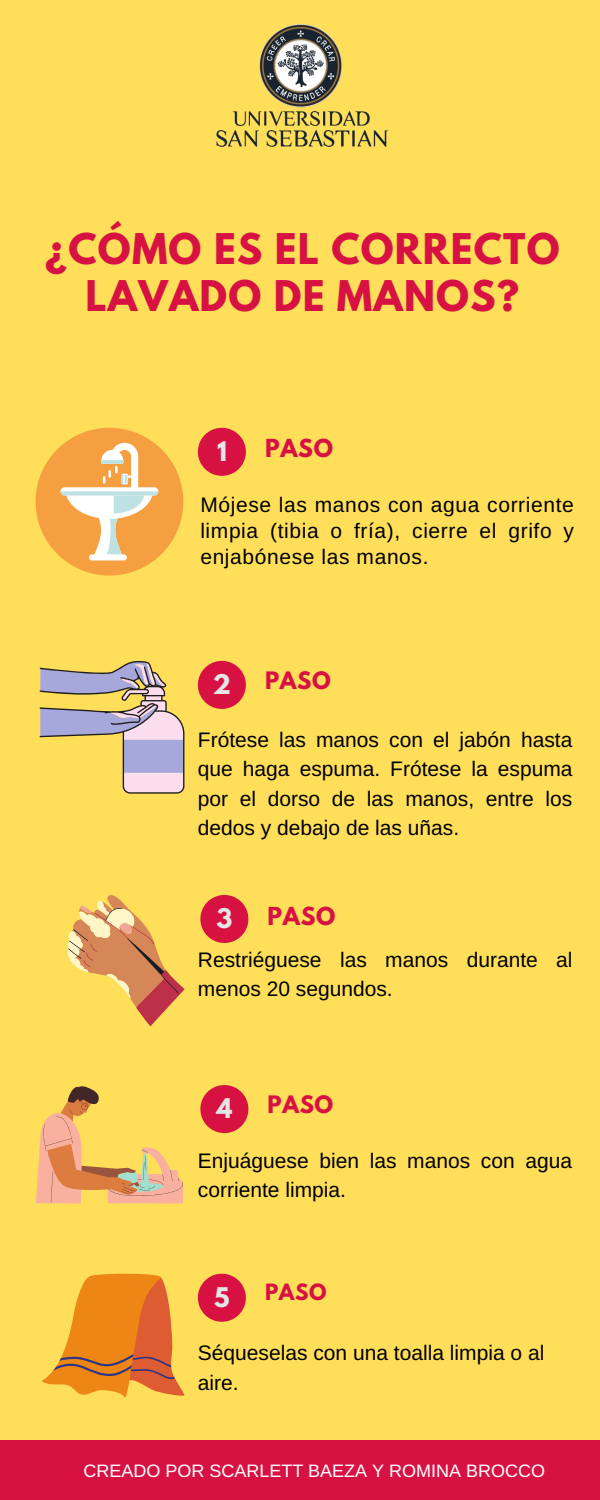
<style>
.page{position:relative;width:600px;height:1500px;background:#ffde59}
.page>*{position:absolute;margin:0;border:0;box-sizing:border-box;transform-origin:0 0}
.t1{font:700 37.5px/46.9px "League Spartan";letter-spacing:.03em;color:#d81143;text-align:center}
.t2{font:700 24px "League Spartan";color:#e5e5e6}
.t3{font:700 22px "League Spartan";letter-spacing:.03em;color:#d81143}
.t4{font:700 21.3px "League Spartan";letter-spacing:.03em;color:#d81143}
.t5{font:21px/29.2px "Arimo";color:#000}
.t6{font:700 19.9px "League Spartan";color:#d81143}
.t7{font:18px "Arimo";color:#fff}
</style>
<div class="page">
<svg style="left:198px;top:428px;width:48px;height:48px"></svg>
<svg style="left:198px;top:661px;width:48px;height:48px"></svg>
<svg style="left:200px;top:895px;width:48px;height:48px"></svg>
<svg style="left:200px;top:1085px;width:48px;height:48px"></svg>
<svg style="left:198px;top:1274px;width:48px;height:48px"></svg>
<div style="left:0;top:1440px;width:600px;height:60px;background:#d81143"></div>
<svg style="left:36px;top:428px;width:147px;height:148px"></svg>
<svg style="left:40px;top:661px;width:144px;height:133px"></svg>
<svg style="left:67px;top:895px;width:118px;height:131px"></svg>
<svg style="left:36px;top:1086px;width:147px;height:118px"></svg>
<svg style="left:42px;top:1274px;width:142px;height:123px"></svg>
<img style="left:217px;top:24px;width:171px;height:123px">
<h1 class="t1" style="left:45px;top:230px;width:516px">¿CÓMO ES EL CORRECTO<br>LAVADO DE MANOS?</h1>
<p class="t2" style="left:217px;top:439px;width:11px">1</p>
<p class="t3" style="left:265px;top:437px;width:69px">PASO</p>
<p class="t5" style="left:200px;top:492px;width:375px;line-height:26.2px;text-align:justify">Mójese las manos con agua corriente limpia (tibia o fría), cierre el grifo y enjabónese las manos.</p>
<p class="t2" style="left:213px;top:672px;width:20px">2</p>
<p class="t4" style="left:265px;top:670px;width:67px">PASO</p>
<p class="t5" style="left:198px;top:725px;width:376px;text-align:justify">Frótese las manos con el jabón hasta que haga espuma. Frótese la espuma por el dorso de las manos, entre los dedos y debajo de las uñas.</p>
<p class="t2" style="left:217px;top:906px;width:17px">3</p>
<p class="t3" style="left:268px;top:905px;width:69px">PASO</p>
<p class="t5" style="left:198px;top:945px;width:376px">Restriéguese las manos durante al menos 20 segundos.</p>
<p class="t2" style="left:217px;top:1096px;width:17px">4</p>
<p class="t4" style="left:268px;top:1094px;width:67px">PASO</p>
<p class="t5" style="left:198px;top:1146px;width:376px">Enjuáguese bien las manos con agua corriente limpia.</p>
<p class="t2" style="left:214px;top:1285px;width:17px">5</p>
<p class="t6" style="left:265px;top:1283px;width:63px">PASO</p>
<p class="t5" style="left:198px;top:1338px;width:348px">Séqueselas con una toalla limpia o al aire.</p>
<p class="t7" style="left:83px;top:1461px;width:463px">CREADO POR SCARLETT BAEZA Y ROMINA BROCCO</p>
</div>
